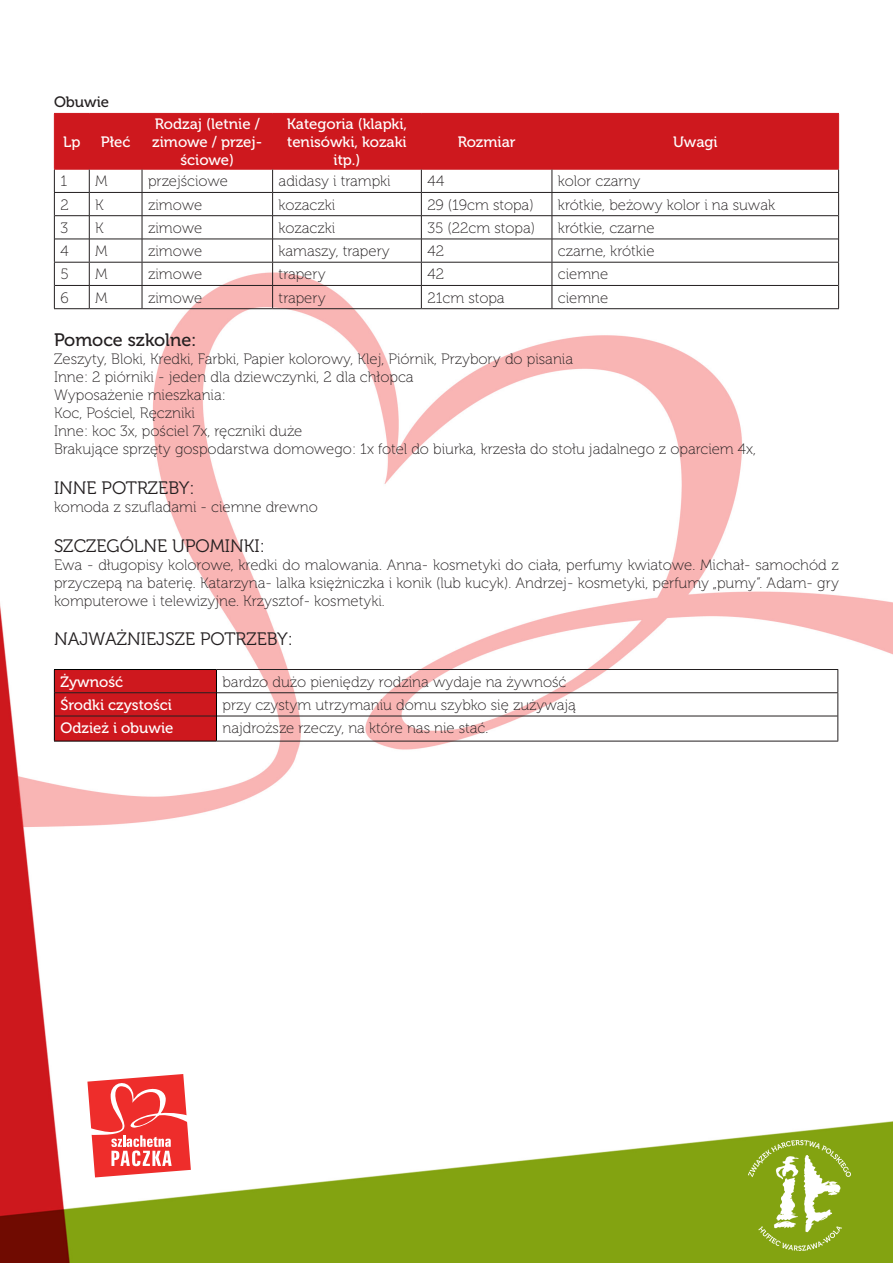
<style>
.page{position:relative;width:893px;height:1263px;background:#fff}
.page>*{position:absolute;margin:0;border:0;box-sizing:border-box;transform-origin:0 0}
.t1{font:18px "Museo 300";color:#231f20}
.t2{font:18px "Museo 500";color:#231f20}
.t3{font:15px/18px "Museo 100";color:#231f20;text-align:justify}
.Naglowek_-_tabeli{font:15px/18px "Museo 500";color:#fff;text-align:center}
.t4{font:15px "Museo 500";color:#231f20}
</style>
<div class="page">
<img style="left:0;top:112px;width:893px;height:1151px">
<div style="left:75px;top:1065px;width:130px;height:128px;background:#fff"></div>
<svg style="left:74px;top:1074px;width:117px;height:103px"></svg>
<img style="left:749px;top:1140px;width:102px;height:110px">
<hr style="left:54px;top:308px;width:35px;height:1px;background:#231f20">
<hr style="left:89px;top:308px;width:53px;height:1px;background:#231f20">
<hr style="left:142px;top:308px;width:131px;height:1px;background:#231f20">
<hr style="left:273px;top:308px;width:148px;height:1px;background:#231f20">
<hr style="left:421px;top:308px;width:131px;height:1px;background:#231f20">
<hr style="left:552px;top:308px;width:287px;height:1px;background:#231f20">
<svg style="left:54px;top:113px;width:785px;height:195px"></svg>
<hr style="left:216px;top:669px;width:622px;height:1px;background:#231f20">
<hr style="left:217px;top:692px;width:621px;height:1px;background:#231f20">
<svg style="left:837px;top:670px;width:1px;height:71px"></svg>
<hr style="left:216px;top:741px;width:622px;height:1px;background:#231f20">
<hr style="left:217px;top:716px;width:620px;height:1px;background:#231f20">
<hr style="left:54px;top:741px;width:162px;height:1px;background:#000">
<svg style="left:54px;top:669px;width:163px;height:72px;background:#c2171d"></svg>
<p class="t4" style="left:54px;top:94px;width:57px">Obuwie</p>
<p class="Naglowek_-_tabeli" style="left:63px;top:133px;width:19px">Lp</p>
<p class="Naglowek_-_tabeli" style="left:101px;top:133px;width:31px">Płeć</p>
<p class="Naglowek_-_tabeli" style="left:152px;top:115px;width:112px">Rodzaj (letnie / zimowe / przej&shy;ściowe)</p>
<p class="Naglowek_-_tabeli" style="left:287px;top:115px;width:122px">Kategoria (klapki, tenisówki, kozaki itp.)</p>
<p class="Naglowek_-_tabeli" style="left:458px;top:133px;width:59px">Rozmiar</p>
<p class="Naglowek_-_tabeli" style="left:673px;top:133px;width:46px">Uwagi</p>
<p class="t3" style="left:60px;top:173px;width:8px">1</p>
<p class="t3" style="left:95px;top:173px;width:14px">M</p>
<p class="t3" style="left:148px;top:173px;width:82px">przejściowe</p>
<p class="t3" style="left:279px;top:173px;width:114px">adidasy i trampki</p>
<p class="t3" style="left:427px;top:173px;width:18px">44</p>
<p class="t3" style="left:558px;top:173px;width:84px">kolor czarny</p>
<p class="t3" style="left:60px;top:196px;width:10px">2</p>
<p class="t3" style="left:95px;top:196px;width:10px">K</p>
<p class="t3" style="left:148px;top:196px;width:56px">zimowe</p>
<p class="t3" style="left:279px;top:196px;width:58px">kozaczki</p>
<p class="t3" style="left:427px;top:196px;width:108px">29 (19cm stopa)</p>
<p class="t3" style="left:558px;top:196px;width:219px">krótkie, beżowy kolor i na suwak</p>
<p class="t3" style="left:60px;top:219px;width:9px">3</p>
<p class="t3" style="left:95px;top:219px;width:10px">K</p>
<p class="t3" style="left:148px;top:219px;width:56px">zimowe</p>
<p class="t3" style="left:279px;top:219px;width:58px">kozaczki</p>
<p class="t3" style="left:427px;top:219px;width:109px">35 (22cm stopa)</p>
<p class="t3" style="left:558px;top:219px;width:98px">krótkie, czarne</p>
<p class="t3" style="left:60px;top:242px;width:10px">4</p>
<p class="t3" style="left:95px;top:242px;width:14px">M</p>
<p class="t3" style="left:148px;top:242px;width:56px">zimowe</p>
<p class="t3" style="left:279px;top:242px;width:113px">kamaszy, trapery</p>
<p class="t3" style="left:427px;top:242px;width:18px">42</p>
<p class="t3" style="left:558px;top:242px;width:98px">czarne, krótkie</p>
<p class="t3" style="left:60px;top:266px;width:10px">5</p>
<p class="t3" style="left:95px;top:266px;width:14px">M</p>
<p class="t3" style="left:148px;top:266px;width:56px">zimowe</p>
<p class="t3" style="left:279px;top:266px;width:49px">trapery</p>
<p class="t3" style="left:427px;top:266px;width:18px">42</p>
<p class="t3" style="left:558px;top:266px;width:52px">ciemne</p>
<p class="t3" style="left:60px;top:289px;width:10px">6</p>
<p class="t3" style="left:95px;top:289px;width:14px">M</p>
<p class="t3" style="left:148px;top:289px;width:56px">zimowe</p>
<p class="t3" style="left:279px;top:289px;width:49px">trapery</p>
<p class="t3" style="left:427px;top:289px;width:79px">21cm stopa</p>
<p class="t3" style="left:558px;top:289px;width:52px">ciemne</p>
<p class="t2" style="left:54px;top:330px;width:144px">Pomoce szkolne:</p>
<p class="t3" style="left:54px;top:350px;width:521px">Zeszyty, Bloki, Kredki, Farbki, Papier kolorowy, Klej, Piórnik, Przybory do pisania</p>
<p class="t3" style="left:54px;top:368px;width:361px">Inne: 2 piórniki - jeden dla dziewczynki, 2 dla chłopca</p>
<p class="t3" style="left:54px;top:386px;width:173px">Wyposażenie mieszkania:</p>
<p class="t3" style="left:54px;top:404px;width:143px">Koc, Pościel, Ręczniki</p>
<p class="t3" style="left:54px;top:422px;width:250px">Inne: koc 3x, pościel 7x, ręczniki duże</p>
<p class="t3" style="left:54px;top:440px;width:703px">Brakujące sprzęty gospodarstwa domowego: 1x fotel do biurka, krzesła do stołu jadalnego z oparciem 4x,</p>
<p class="t1" style="left:54px;top:478px;width:142px">INNE POTRZEBY:</p>
<p class="t3" style="left:54px;top:498px;width:265px">komoda z szufladami - ciemne drewno</p>
<p class="t1" style="left:54px;top:536px;width:212px">SZCZEGÓLNE UPOMINKI:</p>
<p class="t3" style="left:54px;top:556px;width:786px">Ewa - długopisy kolorowe, kredki do malowania. Anna- kosmetyki do ciała, perfumy kwiatowe. Michał- samochód z przyczepą na baterię. Katarzyna- lalka księżniczka i konik (lub kucyk). Andrzej- kosmetyki, perfumy „pumy”. Adam- gry komputerowe i telewizyjne. Krzysztof- kosmetyki.</p>
<p class="t1" style="left:54px;top:629px;width:240px">NAJWAŻNIEJSZE POTRZEBY:</p>
<p class="Naglowek_-_tabeli" style="left:60px;top:673px;width:64px">Żywność</p>
<p class="t3" style="left:222px;top:673px;width:345px">bardzo dużo pieniędzy rodzina wydaje na żywność</p>
<p class="Naglowek_-_tabeli" style="left:60px;top:696px;width:113px">Środki czystości</p>
<p class="t3" style="left:222px;top:696px;width:355px">przy czystym utrzymaniu domu szybko się zużywają</p>
<p class="Naglowek_-_tabeli" style="left:60px;top:719px;width:115px">Odzież i obuwie</p>
<p class="t3" style="left:222px;top:719px;width:267px">najdroższe rzeczy, na które nas nie stać.</p>
</div>
